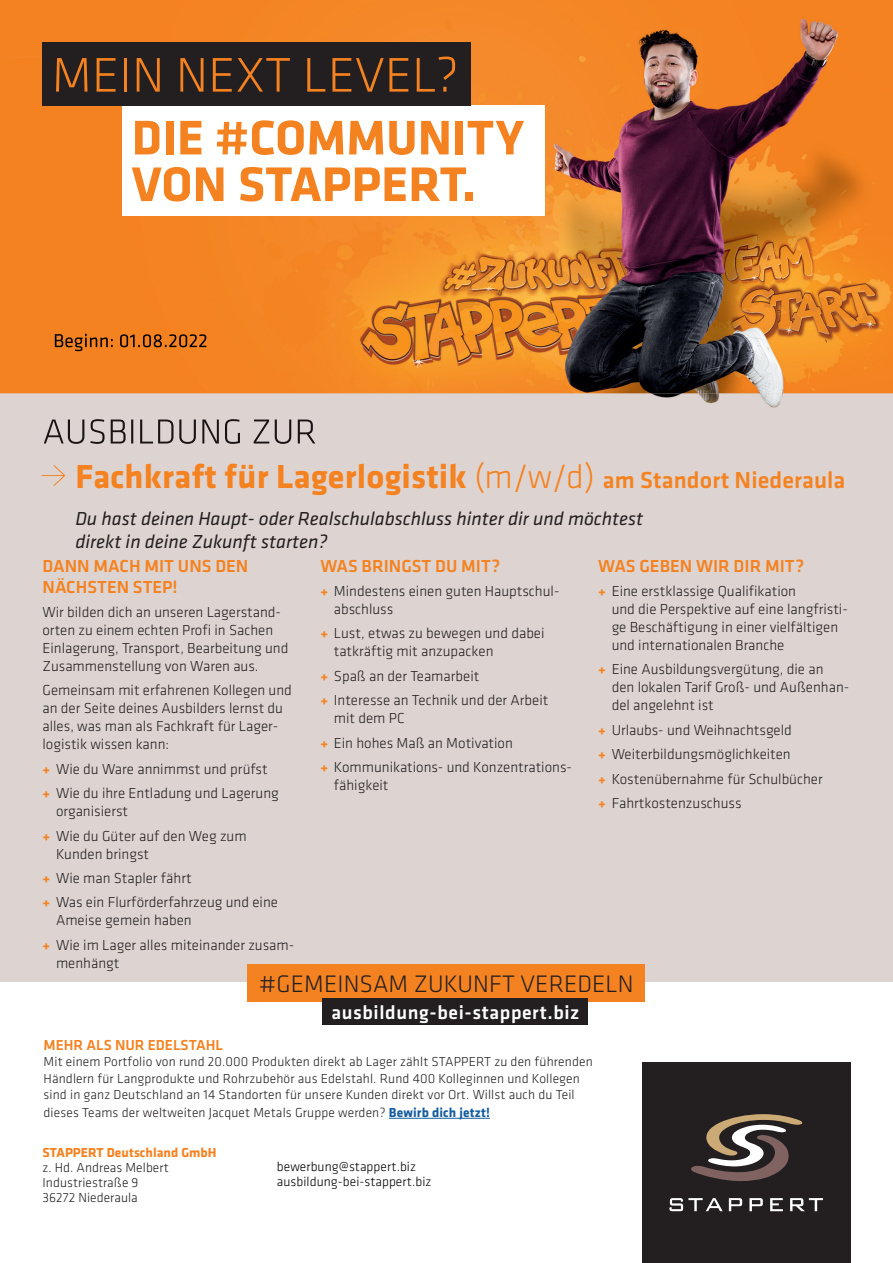
<style>
.page{position:relative;width:893px;height:1263px;background:#fff}
.page>*{position:absolute;margin:0;border:0;box-sizing:border-box;transform-origin:0 0}
.t1{font:700 50.4px/46.7px "Klavika";letter-spacing:.005em;color:#f58220}
.t2{font:300 50.4px "Klavika";letter-spacing:.005em;color:#f58220}
.t3{font:700 34.5px "Klavika";letter-spacing:.005em;color:#f58220}
.t4{font:300 24.75px "Klavika";letter-spacing:.005em;color:#231f20}
.t5{font:500 19.8px "Klavika";letter-spacing:.03em;color:#fff}
.t6{font:italic 19.5px/22.5px "Klavika";color:#231f20}
.t7{font:500 18px/21px "Klavika";color:#f58220}
.t8{font:300 15px/18px "Klavika";color:#231f20}
.t9{font:500 15px "Klavika";color:#f58220}
.t10{font:300 13.5px/16.4px "Klavika";letter-spacing:.01em;color:#231f20}
.t11{font:300 13.5px/15px "Klavika";letter-spacing:.005em;color:#000}
.t12{font:700 13.5px "Klavika";letter-spacing:.005em;color:#f58220}
.s1{font-weight:300}
.s2{font-weight:500;font-size:24px}
.s3{font-weight:700;color:#f58220}
.s4{font-weight:700;color:#175d9e}
</style>
<div class="page">
<div style="left:0;top:393px;width:893px;height:589px;background:#ddd4d1"></div>
<img style="left:0;top:0;width:893px;height:444px">
<div style="left:123px;top:106px;width:422px;height:110px;background:#fff"></div>
<div style="left:43px;top:43px;width:428px;height:63px;background:#231f20"></div>
<svg style="left:41px;top:465px;width:25px;height:21px"></svg>
<div style="left:642px;top:1062px;width:208px;height:201px;background:#231f20"></div>
<svg style="left:669px;top:1198px;width:54px;height:13px"></svg>
<svg style="left:729px;top:1198px;width:13px;height:13px"></svg>
<svg style="left:790px;top:1198px;width:33px;height:13px"></svg>
<svg style="left:770px;top:1198px;width:13px;height:13px"></svg>
<svg style="left:749px;top:1198px;width:14px;height:13px"></svg>
<svg style="left:691px;top:1114px;width:111px;height:67px"></svg>
<div style="left:248px;top:964px;width:397px;height:38px;background:#f58220"></div>
<div style="left:323px;top:998px;width:265px;height:27px;background:#231f20"></div>
<hr style="left:389px;top:1118px;width:101px;height:1px;background:#175d9e">
<img style="left:44px;top:419px;width:271px;height:25px">
<img style="left:55px;top:334px;width:151px;height:17px">
<h1 class="t2" style="left:52px;top:45px;width:408px">MEIN NEXT LEVEL?</h1>
<h1 class="t1" style="left:132px;top:112px;width:394px">DIE #COMMUNITY<br>VON STAPPERT.</h1>
<h2 class="t3" style="left:75px;top:452px;width:771px">Fachkraft für Lagerlogistik <span class="s1">(m/w/d)</span> <span class="s2">am Standort Niederaula</span></h2>
<h3 class="t6" style="left:75px;top:507px;width:569px">Du hast deinen Haupt- oder Realschulabschluss hinter dir und möchtest direkt in deine Zukunft starten?</h3>
<p class="t7" style="left:43px;top:555px;width:207px">DANN MACH MIT UNS DEN<br>NÄCHSTEN STEP!</p>
<p class="t8" style="left:43px;top:603px;width:247px">Wir bilden dich an unseren Lagerstand&shy;orten zu einem echten Profi in Sachen Einlagerung, Transport, Bearbeitung und Zusammenstellung von Waren aus.</p>
<p class="t8" style="left:43px;top:681px;width:251px">Gemeinsam mit erfahrenen Kollegen und an der Seite deines Ausbilders lernst du alles, was man als Fachkraft für Lager&shy;logistik wissen kann:</p>
<p class="t8" style="left:43px;top:756px;width:238px;line-height:24.3px"><span class="s3">+</span> Wie du Ware annimmst und prüfst <span class="s3">+</span> Wie du ihre Entladung und Lagerung</p>
<p class="t8" style="left:43px;top:799px;width:206px;line-height:24.3px;text-indent:14px">organisierst<br><span class="s3">+</span> Wie du Güter auf den Weg zum</p>
<p class="t8" style="left:43px;top:841px;width:237px;line-height:24.3px;text-indent:14px">Kunden bringst<br><span class="s3">+</span> Wie man Stapler fährt<br><span class="s3">+</span> Was ein Flurförderfahrzeug und eine</p>
<p class="t8" style="left:43px;top:908px;width:253px;line-height:24.3px;text-indent:14px">Ameise gemein haben<br><span class="s3">+</span> Wie im Lager alles miteinander zusam-</p>
<p class="t8" style="left:56px;top:953px;width:65px">menhängt</p>
<p class="t7" style="left:320px;top:555px;width:182px">WAS BRINGST DU MIT?</p>
<p class="t8" style="left:334px;top:582px;width:227px;text-indent:-14px"><span class="s3">+</span> Mindestens einen guten Hauptschul&shy;abschluss</p>
<p class="t8" style="left:334px;top:624px;width:212px;text-indent:-14px"><span class="s3">+</span> Lust, etwas zu bewegen und dabei tatkräftig mit anzupacken</p>
<p class="t8" style="left:320px;top:663px;width:230px;line-height:24.3px"><span class="s3">+</span> Spaß an der Teamarbeit<br><span class="s3">+</span> Interesse an Technik und der Arbeit</p>
<p class="t8" style="left:320px;top:706px;width:253px;line-height:24.3px;text-indent:14px">mit dem PC<br><span class="s3">+</span> Ein hohes Maß an Motivation<br><span class="s3">+</span> Kommunikations- und Konzentrations-</p>
<p class="t8" style="left:334px;top:776px;width:56px">fähigkeit</p>
<p class="t7" style="left:598px;top:555px;width:208px">WAS GEBEN WIR DIR MIT?</p>
<p class="t8" style="left:612px;top:582px;width:238px;text-indent:-14px"><span class="s3">+</span> Eine erstklassige Qualifikation<br>und die Perspektive auf eine langfristi&shy;ge Beschäftigung in einer vielfältigen und internationalen Branche</p>
<p class="t8" style="left:612px;top:660px;width:239px;text-indent:-14px"><span class="s3">+</span> Eine Ausbildungsvergütung, die an den lokalen Tarif Groß- und Außenhan&shy;del angelehnt ist</p>
<p class="t8" style="left:598px;top:717px;width:226px;line-height:24.3px"><span class="s3">+</span> Urlaubs- und Weihnachtsgeld<br><span class="s3">+</span> Weiterbildungsmöglichkeiten<br><span class="s3">+</span> Kostenübernahme für Schulbücher <span class="s3">+</span> Fahrtkostenzuschuss</p>
<h3 class="t4" style="left:259px;top:968px;width:377px">#GEMEINSAM ZUKUNFT VEREDELN</h3>
<h3 class="t5" style="left:331px;top:999px;width:249px">ausbildung-bei-stappert.biz</h3>
<p class="t9" style="left:44px;top:1035px;width:181px">MEHR ALS NUR EDELSTAHL</p>
<p class="t10" style="left:44px;top:1054px;width:551px">Mit einem Portfolio von rund 20.000 Produkten direkt ab Lager zählt STAPPERT zu den führenden<br>Händlern für Langprodukte und Rohrzubehör aus Edelstahl. Rund 400 Kolleginnen und Kollegen sind in ganz Deutschland an 14 Standorten für unsere Kunden direkt vor Ort. Willst auch du Teil</p>
<p class="t10" style="left:44px;top:1104px;width:448px">dieses Teams der weltweiten Jacquet Metals Gruppe werden? <span class="s4">Bewirb dich jetzt!</span></p>
<p class="t12" style="left:43px;top:1143px;width:176px">STAPPERT Deutschland GmbH</p>
<p class="t10" style="left:43px;top:1160px;width:128px;line-height:15px">z. Hd. Andreas Melbert<br>Industriestraße 9<br>36272 Niederaula</p>
<p class="t11" style="left:277px;top:1159px;width:156px">bewerbung@stappert.biz ausbildung-bei-stappert.biz</p>
</div>
